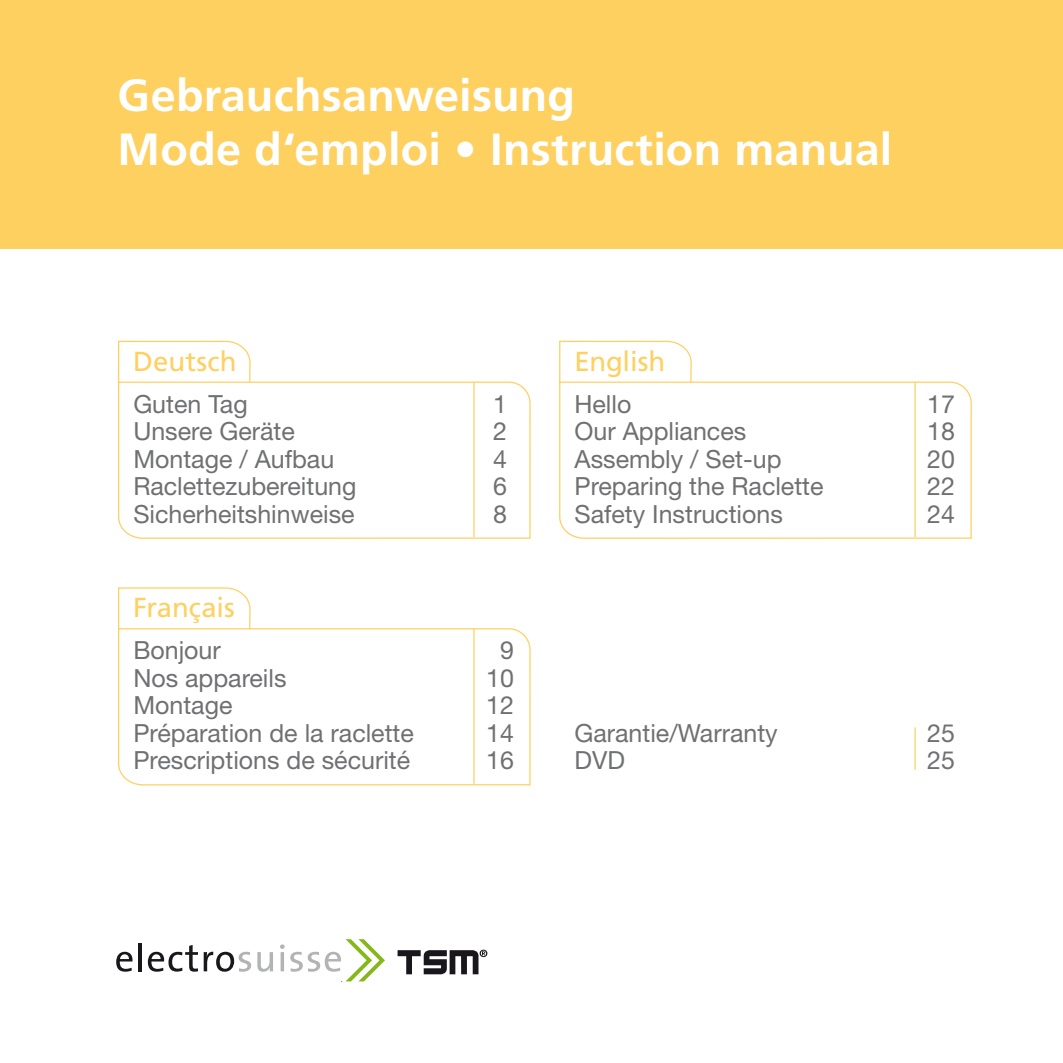
<style>
.page{position:relative;width:1063px;height:1063px;background:#fff}
.page>*{position:absolute;margin:0;border:0;box-sizing:border-box;transform-origin:0 0}
.t1{font:700 45px/54px "Frutiger LT Std";letter-spacing:.005em;color:#fff}
.t2{font:27.5px "Frutiger LT Std";color:#fed060}
.t3{font:25px "Helvetica Neue LT Std";color:#6f7072}
</style>
<div class="page">
<div style="left:0;top:0;width:1063px;height:248px;background:#fed060"></div>
<svg style="left:118px;top:340px;width:133px;height:41px"></svg>
<svg style="left:118px;top:381px;width:413px;height:158px"></svg>
<hr style="left:473px;top:382px;width:2px;height:155px;background:#fff">
<svg style="left:118px;top:587px;width:133px;height:41px"></svg>
<svg style="left:118px;top:628px;width:413px;height:158px"></svg>
<hr style="left:473px;top:628px;width:2px;height:156px;background:#fff">
<svg style="left:559px;top:340px;width:133px;height:41px"></svg>
<svg style="left:559px;top:381px;width:413px;height:158px"></svg>
<hr style="left:914px;top:382px;width:2px;height:155px;background:#fff">
<svg style="left:398px;top:950px;width:89px;height:24px"></svg>
<svg style="left:116px;top:952px;width:17px;height:20px"></svg>
<hr style="left:139px;top:943px;width:3px;height:28px;background:#1a171c">
<svg style="left:148px;top:945px;width:50px;height:27px"></svg>
<svg style="left:204px;top:951px;width:47px;height:21px"></svg>
<svg style="left:257px;top:952px;width:16px;height:20px"></svg>
<svg style="left:280px;top:939px;width:105px;height:42px"></svg>
<h1 class="t1" style="left:118px;top:70px;width:776px">Gebrauchsanweisung<br>Mode d‘emploi • Instruction manual</h1>
<p class="t2" style="left:133px;top:349px;width:105px">Deutsch</p>
<p class="t3" style="left:133px;top:395px;width:116px">Guten Tag</p>
<p class="t3" style="left:493px;top:395px;width:15px">1</p>
<p class="t3" style="left:133px;top:422px;width:163px">Unsere Geräte</p>
<p class="t3" style="left:493px;top:422px;width:15px">2</p>
<p class="t3" style="left:133px;top:450px;width:202px">Montage / Aufbau</p>
<p class="t3" style="left:493px;top:450px;width:15px">4</p>
<p class="t3" style="left:133px;top:477px;width:225px">Raclettezubereitung</p>
<p class="t3" style="left:493px;top:477px;width:15px">6</p>
<p class="t3" style="left:133px;top:505px;width:223px">Sicherheitshinweise</p>
<p class="t3" style="left:493px;top:505px;width:15px">8</p>
<p class="t2" style="left:133px;top:596px;width:103px">Français</p>
<p class="t3" style="left:133px;top:642px;width:89px">Bonjour</p>
<p class="t3" style="left:500px;top:642px;width:15px">9</p>
<p class="t3" style="left:133px;top:669px;width:155px">Nos appareils</p>
<p class="t3" style="left:486px;top:669px;width:29px">10</p>
<p class="t3" style="left:133px;top:697px;width:101px">Montage</p>
<p class="t3" style="left:486px;top:697px;width:29px">12</p>
<p class="t3" style="left:133px;top:724px;width:282px">Préparation de la raclette</p>
<p class="t3" style="left:486px;top:724px;width:29px">14</p>
<p class="t3" style="left:133px;top:752px;width:278px">Prescriptions de sécurité</p>
<p class="t3" style="left:486px;top:752px;width:29px">16</p>
<p class="t2" style="left:574px;top:349px;width:93px">English</p>
<p class="t3" style="left:574px;top:395px;width:58px">Hello</p>
<p class="t3" style="left:927px;top:395px;width:29px">17</p>
<p class="t3" style="left:574px;top:422px;width:173px">Our Appliances</p>
<p class="t3" style="left:927px;top:422px;width:29px">18</p>
<p class="t3" style="left:574px;top:450px;width:208px">Assembly / Set-up</p>
<p class="t3" style="left:927px;top:450px;width:29px">20</p>
<p class="t3" style="left:574px;top:477px;width:251px">Preparing the Raclette</p>
<p class="t3" style="left:927px;top:477px;width:29px">22</p>
<p class="t3" style="left:574px;top:505px;width:210px">Safety Instructions</p>
<p class="t3" style="left:927px;top:505px;width:29px">24</p>
<p class="t3" style="left:574px;top:724px;width:205px">Garantie/Warranty</p>
<p class="t3" style="left:927px;top:724px;width:29px">25</p>
<p class="t3" style="left:574px;top:752px;width:52px">DVD</p>
<p class="t3" style="left:927px;top:752px;width:29px">25</p>
</div>
